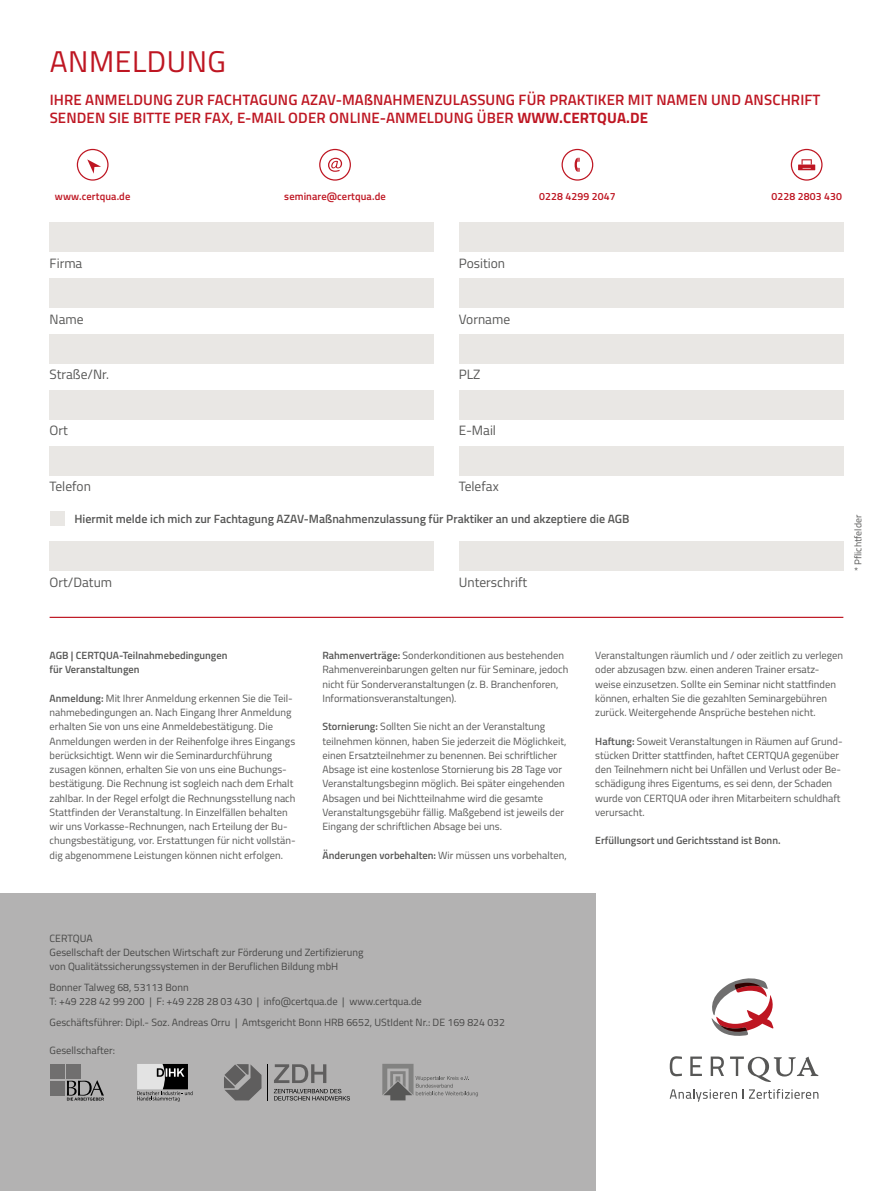
<style>
.page{position:relative;width:893px;height:1191px;background:#fff}
.page>*{position:absolute;margin:0;border:0;box-sizing:border-box;transform-origin:0 0}
.t1{font:30px "Titillium";letter-spacing:.02em;color:#be1622}
.t2{font:600 15px/18px "Titillium";letter-spacing:.01em;color:#be1622}
.t3{font:13.5px "Titillium";color:#575756}
.t4{font:600 12px "Titillium";color:#575756}
.t5{font:10.5px/14.2px "Titillium";color:#575756}
.t6{font:10.5px/14.2px "Titillium";color:#474746}
.t7{font:600 10.5px/14.2px "Titillium";color:#575756}
.t8{font:600 10.5px "Titillium";letter-spacing:.01em;color:#be1622}
.t9{font:9.75px "Titillium";color:#575756}
.s1{font-weight:700}
.s2{font-weight:600}
</style>
<div class="page">
<div style="left:0;top:893px;width:595px;height:298px;background:#b3b2b2"></div>
<svg style="left:670px;top:1089px;width:148px;height:12px"></svg>
<svg style="left:670px;top:1056px;width:12px;height:20px"></svg>
<svg style="left:690px;top:1056px;width:12px;height:20px"></svg>
<svg style="left:711px;top:1056px;width:13px;height:20px"></svg>
<svg style="left:730px;top:1056px;width:88px;height:26px"></svg>
<svg style="left:711px;top:978px;width:63px;height:58px"></svg>
<div style="left:50px;top:1064px;width:14px;height:14px;background:#706f6f"></div>
<div style="left:50px;top:1080px;width:14px;height:15px;background:#706f6f"></div>
<div style="left:66px;top:1064px;width:15px;height:14px;background:#706f6f"></div>
<svg style="left:67px;top:1080px;width:37px;height:20px"></svg>
<svg style="left:382px;top:1064px;width:96px;height:36px"></svg>
<svg style="left:137px;top:1064px;width:56px;height:37px"></svg>
<hr style="left:267px;top:1064px;width:1px;height:36px;background:#000">
<svg style="left:274px;top:1064px;width:76px;height:36px"></svg>
<svg style="left:224px;top:1064px;width:37px;height:36px"></svg>
<div style="left:50px;top:222px;width:384px;height:30px;background:#e9e7e4"></div>
<div style="left:459px;top:222px;width:384px;height:30px;background:#e9e7e4"></div>
<div style="left:50px;top:278px;width:384px;height:30px;background:#e9e7e4"></div>
<div style="left:459px;top:278px;width:384px;height:30px;background:#e9e7e4"></div>
<div style="left:50px;top:334px;width:384px;height:30px;background:#e9e7e4"></div>
<div style="left:459px;top:334px;width:384px;height:30px;background:#e9e7e4"></div>
<div style="left:50px;top:390px;width:384px;height:29px;background:#e9e7e4"></div>
<div style="left:50px;top:511px;width:14px;height:15px;background:#e9e7e4"></div>
<div style="left:459px;top:390px;width:384px;height:29px;background:#e9e7e4"></div>
<div style="left:50px;top:445px;width:384px;height:30px;background:#e9e7e4"></div>
<div style="left:459px;top:445px;width:384px;height:30px;background:#e9e7e4"></div>
<div style="left:50px;top:541px;width:384px;height:30px;background:#e9e7e4"></div>
<div style="left:459px;top:541px;width:384px;height:30px;background:#e9e7e4"></div>
<hr style="left:50px;top:617px;width:793px;height:1px;background:#be1622">
<svg style="left:77px;top:149px;width:32px;height:32px"></svg>
<svg style="left:319px;top:149px;width:32px;height:32px"></svg>
<svg style="left:791px;top:149px;width:31px;height:32px"></svg>
<svg style="left:562px;top:149px;width:31px;height:32px"></svg>
<h1 class="t1" style="left:50px;top:40px;width:178px">ANMELDUNG</h1>
<h2 class="t2" style="left:50px;top:90px;width:772px">IHRE ANMELDUNG ZUR FACHTAGUNG AZAV-MAßNAHMENZULASSUNG FÜR PRAKTIKER MIT NAMEN UND ANSCHRIFT<br>SENDEN SIE BITTE PER FAX, E-MAIL ODER ONLINE-ANMELDUNG ÜBER <span class="s1">WWW.CERTQUA.DE</span></h2>
<p class="t8" style="left:55px;top:189px;width:77px">www.certqua.de</p>
<p class="t8" style="left:284px;top:189px;width:103px">seminare@certqua.de</p>
<p class="t8" style="left:539px;top:189px;width:78px">0228 4299 2047</p>
<p class="t8" style="left:771px;top:189px;width:72px">0228 2803 430</p>
<p class="t3" style="left:50px;top:254px;width:34px">Firma</p>
<p class="t3" style="left:459px;top:254px;width:48px">Position</p>
<p class="t3" style="left:50px;top:309px;width:35px">Name</p>
<p class="t3" style="left:459px;top:309px;width:53px">Vorname</p>
<p class="t3" style="left:50px;top:365px;width:61px">Straße/Nr.</p>
<p class="t3" style="left:459px;top:365px;width:23px">PLZ</p>
<p class="t3" style="left:50px;top:420px;width:20px">Ort</p>
<p class="t3" style="left:459px;top:420px;width:39px">E-Mail</p>
<p class="t3" style="left:50px;top:476px;width:43px">Telefon</p>
<p class="t3" style="left:459px;top:476px;width:41px">Telefax</p>
<p class="t4" style="left:74px;top:510px;width:557px">Hiermit melde ich mich zur Fachtagung AZAV-Maßnahmenzulassung für Praktiker an und akzeptiere die AGB</p>
<p class="t3" style="left:50px;top:572px;width:64px">Ort/Datum</p>
<p class="t3" style="left:459px;top:572px;width:70px">Unterschrift</p>
<p class="t9" style="left:851px;top:571px;width:58px;rotate:-90deg">* Pflichtfelder</p>
<p class="t7" style="left:50px;top:648px;width:179px">AGB | CERTQUA-Teilnahmebedingungen für Veranstaltungen</p>
<p class="t5" style="left:50px;top:690px;width:248px"><span class="s2">Anmeldung:</span> Mit Ihrer Anmeldung erkennen Sie die Teil&shy;nahmebedingungen an. Nach Eingang Ihrer Anmeldung erhalten Sie von uns eine Anmeldebestätigung. Die Anmeldungen werden in der Reihenfolge ihres Eingangs berücksichtigt. Wenn wir die Seminardurchführung zusagen können, erhalten Sie von uns eine Buchungs&shy;bestätigung. Die Rechnung ist sogleich nach dem Erhalt zahlbar. In der Regel erfolgt die Rechnungsstellung nach Stattfinden der Veranstaltung. In Einzelfällen behalten wir uns Vorkasse-Rechnungen, nach Erteilung der Bu&shy;chungsbestätigung, vor. Erstattungen für nicht vollstän&shy;dig abgenommene Leistungen können nicht erfolgen.</p>
<p class="t5" style="left:322px;top:648px;width:247px"><span class="s2">Rahmenverträge:</span> Sonderkonditionen aus bestehenden Rahmenvereinbarungen gelten nur für Seminare, jedoch nicht für Sonderveranstaltungen (z. B. Branchenforen, Informationsveranstaltungen).</p>
<p class="t5" style="left:322px;top:719px;width:245px"><span class="s2">Stornierung:</span> Sollten Sie nicht an der Veranstaltung teilnehmen können, haben Sie jederzeit die Möglichkeit, einen Ersatzteilnehmer zu benennen. Bei schriftlicher Absage ist eine kostenlose Stornierung bis 28 Tage vor Veranstaltungsbeginn möglich. Bei später eingehenden Absagen und bei Nichtteilnahme wird die gesamte Veranstaltungsgebühr fällig. Maßgebend ist jeweils der Eingang der schriftlichen Absage bei uns.</p>
<p class="t5" style="left:322px;top:847px;width:246px"><span class="s2">Änderungen vorbehalten:</span> Wir müssen uns vorbehalten,</p>
<p class="t5" style="left:595px;top:648px;width:249px">Veranstaltungen räumlich und / oder zeitlich zu verlegen oder abzusagen bzw. einen anderen Trainer ersatz&shy;weise einzusetzen. Sollte ein Seminar nicht stattfinden können, erhalten Sie die gezahlten Seminargebühren zurück. Weitergehende Ansprüche bestehen nicht.</p>
<p class="t5" style="left:595px;top:733px;width:249px"><span class="s2">Haftung:</span> Soweit Veranstaltungen in Räumen auf Grund&shy;stücken Dritter stattfinden, haftet CERTQUA gegenüber den Teilnehmern nicht bei Unfällen und Verlust oder Be&shy;schädigung ihres Eigentums, es sei denn, der Schaden wurde von CERTQUA oder ihren Mitarbeitern schuldhaft verursacht.</p>
<p class="t7" style="left:595px;top:833px;width:187px">Erfüllungsort und Gerichtsstand ist Bonn.</p>
<p class="t6" style="left:50px;top:930px;width:315px">CERTQUA<br>Gesellschaft der Deutschen Wirtschaft zur Förderung und Zertifizierung von Qualitätssicherungssystemen in der Beruflichen Bildung mbH</p>
<p class="t6" style="left:50px;top:979px;width:374px">Bonner Talweg 68, 53113 Bonn<br>T: +49 228 42 99 200 | F: +49 228 28 03 430 | info@certqua.de | www.certqua.de</p>
<p class="t6" style="left:50px;top:1014px;width:457px">Geschäftsführer: Dipl.- Soz. Andreas Orru | Amtsgericht Bonn HRB 6652, UStIdent Nr.: DE 169 824 032</p>
<p class="t6" style="left:50px;top:1043px;width:67px">Gesellschafter:</p>
</div>
